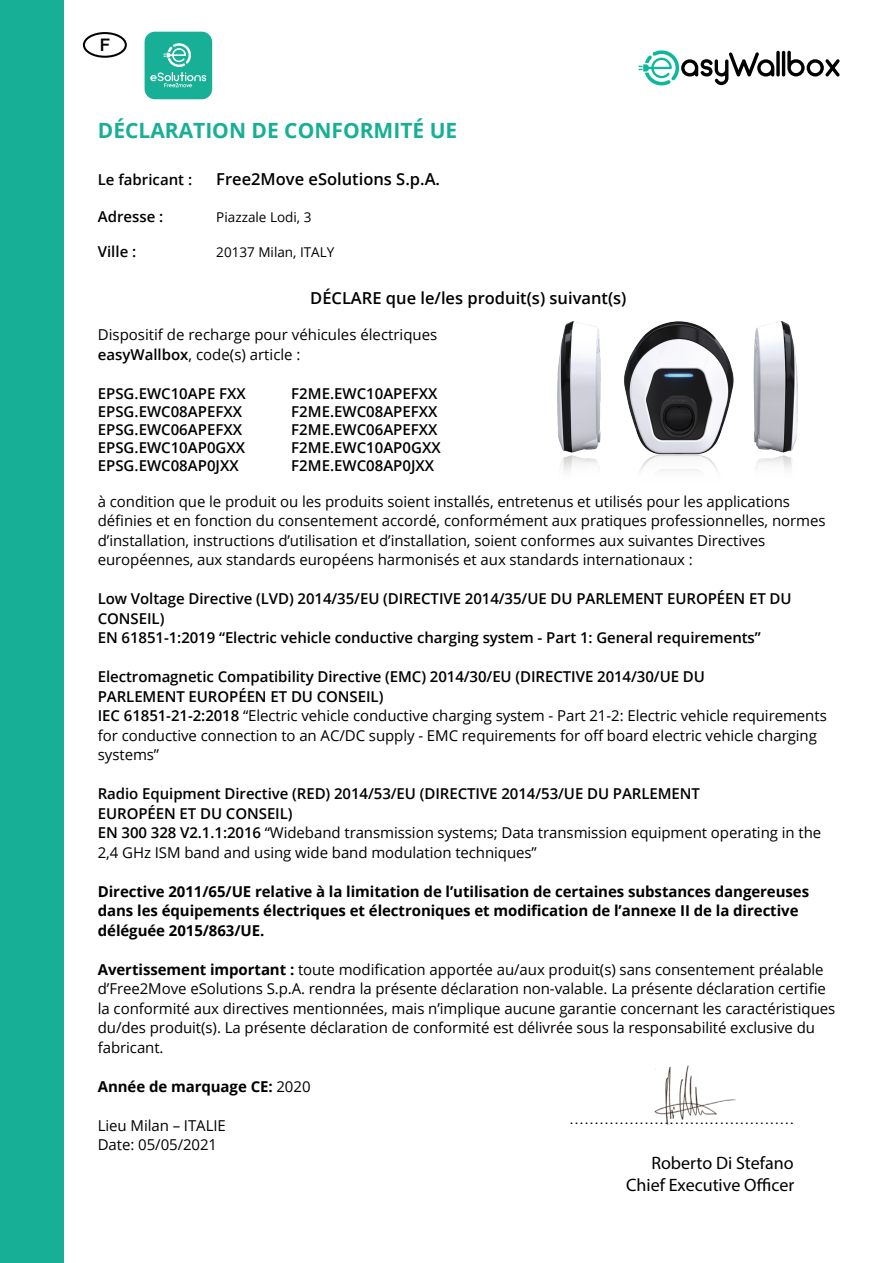
<style>
.page{position:relative;width:893px;height:1263px;background:#fff}
.page>*{position:absolute;margin:0;border:0;box-sizing:border-box;transform-origin:0 0}
.t1{font:700 21px "Open Sans";color:#17af95}
.t2{font:18px/21.6px "Myriad Pro";color:#000;text-align:right}
.t3{font:500 17.25px "Helvetica Neue";color:#000}
.t4{font:600 16.5px "Open Sans";color:#000}
.t5{font:15px/19.5px "Open Sans";letter-spacing:-.005em;color:#000}
.t6{font:600 15px/19.5px "Open Sans";color:#000}
.t7{font:700 15px/19.5px "Open Sans";letter-spacing:-.005em;color:#000}
.t8{font:15px "Arial";color:#010202}
.t9{font:13.5px "Open Sans";color:#000}
.s1{font-weight:600}
.s2{font-weight:700}
.s3{font-weight:400}
</style>
<div class="page">
<img style="left:654px;top:1065px;width:82px;height:60px">
<img style="left:557px;top:321px;width:241px;height:150px">
<div style="left:0;top:0;width:64px;height:1263px;background:#17af95"></div>
<div style="left:145px;top:32px;width:67px;height:67px;background:#17af95;border-radius:10px"></div>
<svg style="left:150px;top:43px;width:56px;height:44px"></svg>
<svg style="left:639px;top:50px;width:135px;height:35px"></svg>
<svg style="left:776px;top:51px;width:4px;height:26px"></svg>
<hr style="left:782px;top:51px;width:3px;height:26px;background:#000;border-radius:2px">
<svg style="left:787px;top:51px;width:53px;height:26px"></svg>
<div style="left:83px;top:32px;width:44px;height:26px;border:2px solid #000;border-radius:50%"></div>
<p class="t3" style="left:100px;top:31px;width:12px">F</p>
<h1 class="t1" style="left:98px;top:115px;width:361px">DÉCLARATION DE CONFORMITÉ UE</h1>
<p class="t6" style="left:98px;top:169px;width:96px">Le fabricant :</p>
<p class="t4" style="left:216px;top:167px;width:225px">Free2Move eSolutions S.p.A.</p>
<p class="t6" style="left:98px;top:207px;width:67px">Adresse :</p>
<p class="t9" style="left:216px;top:208px;width:97px">Piazzale Lodi, 3</p>
<p class="t6" style="left:98px;top:241px;width:40px">Ville :</p>
<p class="t9" style="left:216px;top:242px;width:120px">20137 Milan, ITALY</p>
<p class="t4" style="left:310px;top:287px;width:318px">DÉCLARE que le/les produit(s) suivant(s)</p>
<p class="t5" style="left:98px;top:324px;width:341px">Dispositif de recharge pour véhicules électriques <span class="s1">easyWallbox</span>, code(s) article :</p>
<p class="t6" style="left:98px;top:383px;width:150px">EPSG.EWC10APE FXX</p>
<p class="t6" style="left:291px;top:383px;width:148px">F2ME.EWC10APEFXX</p>
<p class="t6" style="left:98px;top:401px;width:146px">EPSG.EWC08APEFXX</p>
<p class="t6" style="left:291px;top:401px;width:148px">F2ME.EWC08APEFXX</p>
<p class="t6" style="left:98px;top:419px;width:146px">EPSG.EWC06APEFXX</p>
<p class="t6" style="left:291px;top:419px;width:148px">F2ME.EWC06APEFXX</p>
<p class="t6" style="left:98px;top:437px;width:149px">EPSG.EWC10AP0GXX</p>
<p class="t6" style="left:291px;top:437px;width:151px">F2ME.EWC10AP0GXX</p>
<p class="t6" style="left:98px;top:455px;width:142px">EPSG.EWC08AP0JXX</p>
<p class="t6" style="left:291px;top:455px;width:144px">F2ME.EWC08AP0JXX</p>
<p class="t5" style="left:98px;top:491px;width:729px">à condition que le produit ou les produits soient installés, entretenus et utilisés pour les applications définies et en fonction du consentement accordé, conformément aux pratiques professionnelles, normes d’installation, instructions d’utilisation et d’installation, soient conformes aux suivantes Directives européennes, aux standards européens harmonisés et aux standards internationaux :</p>
<p class="t6" style="left:98px;top:589px;width:695px">Low Voltage Directive (LVD) 2014/35/EU (DIRECTIVE 2014/35/UE DU PARLEMENT EUROPÉEN ET DU<br>CONSEIL)<br>EN 61851-1:2019 “Electric vehicle conductive charging system - Part 1: General requirements”</p>
<p class="t5" style="left:98px;top:666px;width:730px"><span class="s1">Electromagnetic Compatibility Directive (EMC) 2014/30/EU (DIRECTIVE 2014/30/UE DU<br>PARLEMENT EUROPÉEN ET DU CONSEIL)<br>IEC 61851-21-2:2018</span> “Electric vehicle conductive charging system - Part 21-2: Electric vehicle requirements for conductive connection to an AC/DC supply - EMC requirements for off board electric vehicle charging systems”</p>
<p class="t5" style="left:98px;top:783px;width:725px"><span class="s1">Radio Equipment Directive (RED) 2014/53/EU (DIRECTIVE 2014/53/UE DU PARLEMENT<br>EUROPÉEN ET DU CONSEIL)<br>EN 300 328 V2.1.1:2016</span> “Wideband transmission systems; Data transmission equipment operating in the 2,4 GHz ISM band and using wide band modulation techniques”</p>
<p class="t7" style="left:98px;top:881px;width:713px">Directive 2011/65/UE relative à la limitation de l’utilisation de certaines substances dangereuses dans les équipements électriques et électroniques et modification de l’annexe II de la directive déléguée 2015/863/UE.</p>
<p class="t5" style="left:98px;top:959px;width:739px"><span class="s2">Avertissement important :</span> toute modification apportée au/aux produit(s) sans consentement préalable d’Free2Move eSolutions S.p.A. rendra la présente déclaration non-valable. La présente déclaration certifie la conformité aux directives mentionnées, mais n’implique aucune garantie concernant les caractéristiques du/des produit(s). La présente déclaration de conformité est délivrée sous la responsabilité exclusive du fabricant.</p>
<p class="t7" style="left:98px;top:1076px;width:214px">Année de marquage CE: <span class="s3">2020</span></p>
<p class="t5" style="left:98px;top:1115px;width:130px">Lieu Milan – ITALIE<br>Date: 05/05/2021</p>
<p class="t2" style="left:626px;top:1152px;width:170px">Roberto Di Stefano<br>Chief Executive Officer</p>
<p class="t8" style="left:569px;top:1108px;width:227px">………………………………………</p>
</div>
